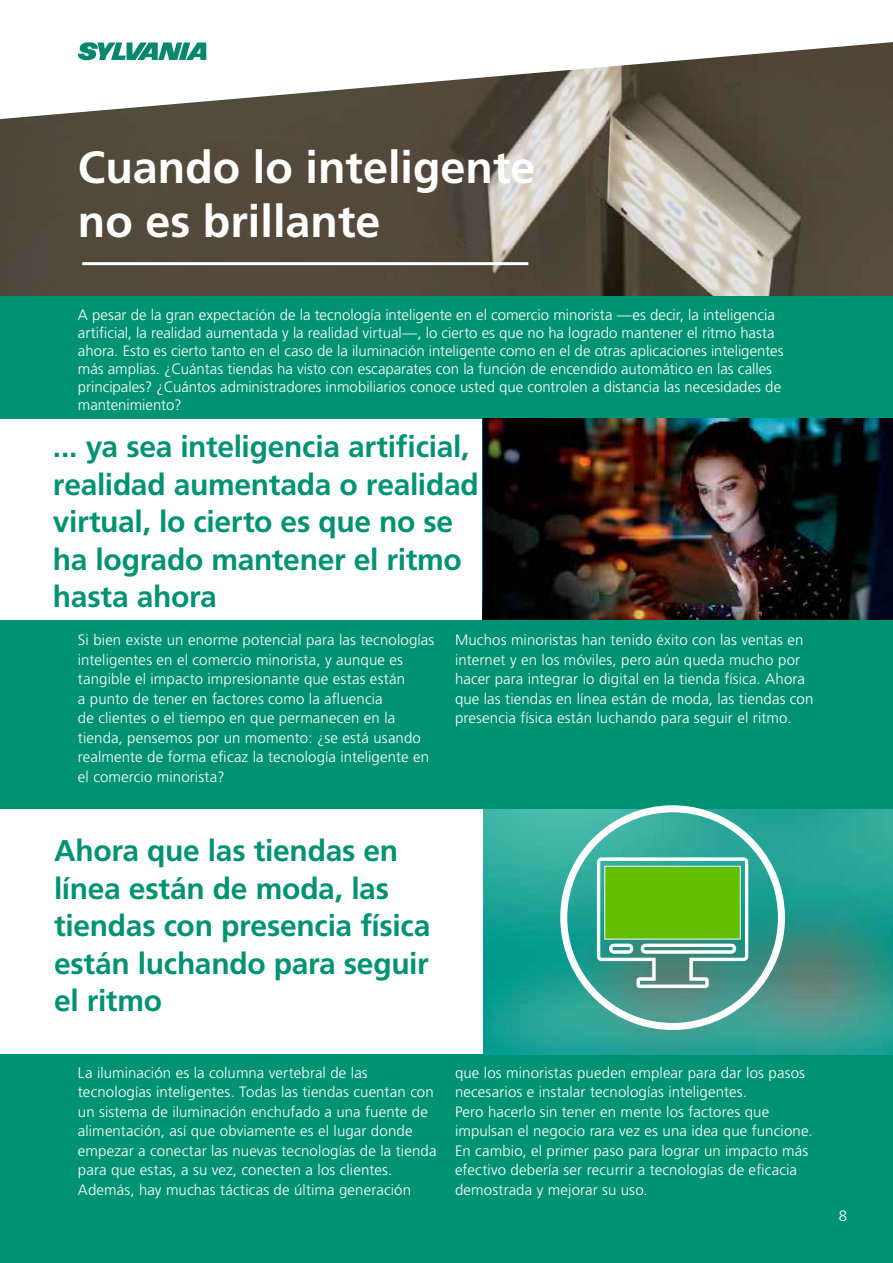
<style>
.page{position:relative;width:893px;height:1263px;background:#fff}
.page>*{position:absolute;margin:0;border:0;box-sizing:border-box;transform-origin:0 0}
.t1{font:700 45px/54px "Frutiger";color:#fff}
.t2{font:700 30px/37.5px "Frutiger";letter-spacing:-.01em;color:#009373}
.t3{font:300 15px/19.5px "Frutiger";letter-spacing:.005em;color:#fff}
</style>
<div class="page">
<div style="left:0;top:296px;width:893px;height:967px;background:#009373"></div>
<svg style="left:0;top:119px;width:893px;height:177px;background:#655d4f"></svg>
<svg style="left:1px;top:42px;width:892px;height:77px"></svg>
<svg style="left:78px;top:42px;width:128px;height:18px"></svg>
<hr style="left:82px;top:262px;width:446px;height:3px;background:#fff">
<div style="left:0;top:419px;width:486px;height:201px;background:#fff"></div>
<img style="left:483px;top:419px;width:410px;height:201px">
<div style="left:0;top:809px;width:483px;height:245px;background:#fff"></div>
<img style="left:483px;top:809px;width:410px;height:245px">
<svg style="left:560px;top:805px;width:225px;height:225px;background:#52afa4"></svg>
<svg style="left:597px;top:857px;width:151px;height:131px;background:#6db857"></svg>
<h1 class="t1" style="left:78px;top:140px;width:459px">Cuando lo inteligente no es brillante</h1>
<p class="t3" style="left:78px;top:306px;width:707px;line-height:18px">A pesar de la gran expectación de la tecnología inteligente en el comercio minorista —es decir, la inteligencia artificial, la realidad aumentada y la realidad virtual—, lo cierto es que no ha logrado mantener el ritmo hasta ahora. Esto es cierto tanto en el caso de la iluminación inteligente como en el de otras aplicaciones inteligentes más amplias. ¿Cuántas tiendas ha visto con escaparates con la función de encendido automático en las calles principales? ¿Cuántos administradores inmobiliarios conoce usted que controlen a distancia las necesidades de mantenimiento?</p>
<h2 class="t2" style="left:53px;top:428px;width:427px">... ya sea inteligencia artificial, realidad aumentada o realidad virtual, lo cierto es que no se ha logrado mantener el ritmo hasta ahora</h2>
<p class="t3" style="left:455px;top:630px;width:360px">Muchos minoristas han tenido éxito con las ventas en internet y en los móviles, pero aún queda mucho por hacer para integrar lo digital en la tienda física. Ahora que las tiendas en línea están de moda, las tiendas con presencia física están luchando para seguir el ritmo.</p>
<p class="t3" style="left:78px;top:630px;width:358px">Si bien existe un enorme potencial para las tecnologías inteligentes en el comercio minorista, y aunque es tangible el impacto impresionante que estas están<br>a punto de tener en factores como la afluencia<br>de clientes o el tiempo en que permanecen en la tienda, pensemos por un momento: ¿se está usando realmente de forma eficaz la tecnología inteligente en el comercio minorista?</p>
<h2 class="t2" style="left:54px;top:832px;width:378px">Ahora que las tiendas en línea están de moda, las tiendas con presencia física están luchando para seguir el ritmo</h2>
<p class="t3" style="left:78px;top:1063px;width:360px">La iluminación es la columna vertebral de las tecnologías inteligentes. Todas las tiendas cuentan con un sistema de iluminación enchufado a una fuente de alimentación, así que obviamente es el lugar donde empezar a conectar las nuevas tecnologías de la tienda para que estas, a su vez, conecten a los clientes.<br>Además, hay muchas tácticas de última generación</p>
<p class="t3" style="left:455px;top:1063px;width:359px">que los minoristas pueden emplear para dar los pasos necesarios e instalar tecnologías inteligentes.<br>Pero hacerlo sin tener en mente los factores que impulsan el negocio rara vez es una idea que funcione.<br>En cambio, el primer paso para lograr un impacto más efectivo debería ser recurrir a tecnologías de eficacia demostrada y mejorar su uso.</p>
<p class="t3" style="left:839px;top:1206px;width:10px">8</p>
</div>
